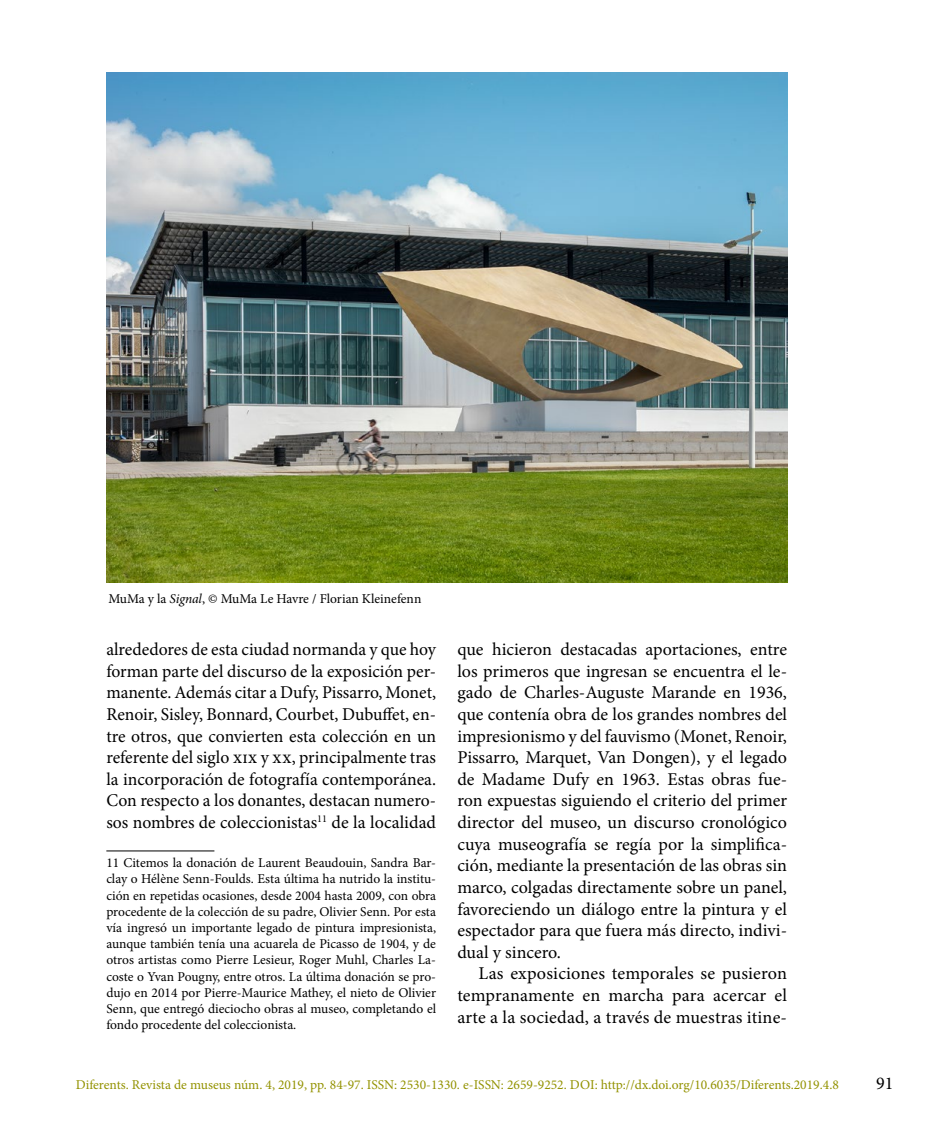
<style>
.page{position:relative;width:936px;height:1127px;background:#fff}
.page>*{position:absolute;margin:0;border:0;box-sizing:border-box;transform-origin:0 0}
.t1{font:18px/21.6px "Minion Pro";color:#000;text-align:justify}
.peu_de_pàgina{font:13.5px/16.2px "Minion Pro";color:#000;text-align:justify}
.t2{font:13.5px "Minion Pro";color:#939200}
.s1{font-style:italic}
</style>
<div class="page">
<hr style="left:106px;top:850px;width:108px;height:1px;background:#000">
<img style="left:106px;top:72px;width:681px;height:511px">
<p class="peu_de_pàgina" style="left:108px;top:591px;width:314px">MuMa y la <span class="s1">Signal</span>, © MuMa Le Havre / Florian Kleinefenn</p>
<p class="t1" style="left:106px;top:639px;width:331px">alrededores de esta ciudad normanda y que hoy forman parte del discurso de la exposición per&shy;manente. Además citar a Dufy, Pissarro, Monet, Renoir, Sisley, Bonnard, Courbet, Dubuffet, en&shy;tre otros, que convierten esta colección en un referente del siglo xix y xx, principalmente tras la incorporación de fotografía contemporánea.<br>Con respecto a los donantes, destacan numero&shy;sos nombres de coleccionistas<sup>11</sup> de la localidad</p>
<p class="peu_de_pàgina" style="left:106px;top:855px;width:331px">11 Citemos la donación de Laurent Beaudouin, Sandra Bar&shy;clay o Hélène Senn-Foulds. Esta última ha nutrido la institu&shy;ción en repetidas ocasiones, desde 2004 hasta 2009, con obra procedente de la colección de su padre, Olivier Senn. Por esta vía ingresó un importante legado de pintura impresionista, aunque también tenía una acuarela de Picasso de 1904, y de otros artistas como Pierre Lesieur, Roger Muhl, Charles La&shy;coste o Yvan Pougny, entre otros. La última donación se pro&shy;dujo en 2014 por Pierre-Maurice Mathey, el nieto de Olivier Senn, que entregó dieciocho obras al museo, completando el fondo procedente del coleccionista.</p>
<p class="t1" style="left:457px;top:639px;width:331px">que hicieron destacadas aportaciones, entre los primeros que ingresan se encuentra el le&shy;gado de Charles-Auguste Marande en 1936, que contenía obra de los grandes nombres del impresionismo y del fauvismo (Monet, Renoir, Pissarro, Marquet, Van Dongen), y el legado de Madame Dufy en 1963. Estas obras fue&shy;ron expuestas siguiendo el criterio del primer director del museo, un discurso cronológico cuya museografía se regía por la simplifica&shy;ción, mediante la presentación de las obras sin marco, colgadas directamente sobre un panel, favoreciendo un diálogo entre la pintura y el espectador para que fuera más directo, indivi&shy;dual y sincero.</p>
<p class="t1" style="left:457px;top:963px;width:331px;text-indent:21px">Las exposiciones temporales se pusieron tempranamente en marcha para acercar el arte a la sociedad, a través de muestras itine-</p>
<p class="t2" style="left:76px;top:1075px;width:764px">Diferents. Revista de museus núm. 4, 2019, pp. 84-97. ISSN: 2530-1330. e-ISSN: 2659-9252. DOI: http://dx.doi.org/10.6035/Diferents.2019.4.8</p>
<p class="t1" style="left:876px;top:1072px;width:19px">91</p>
</div>
